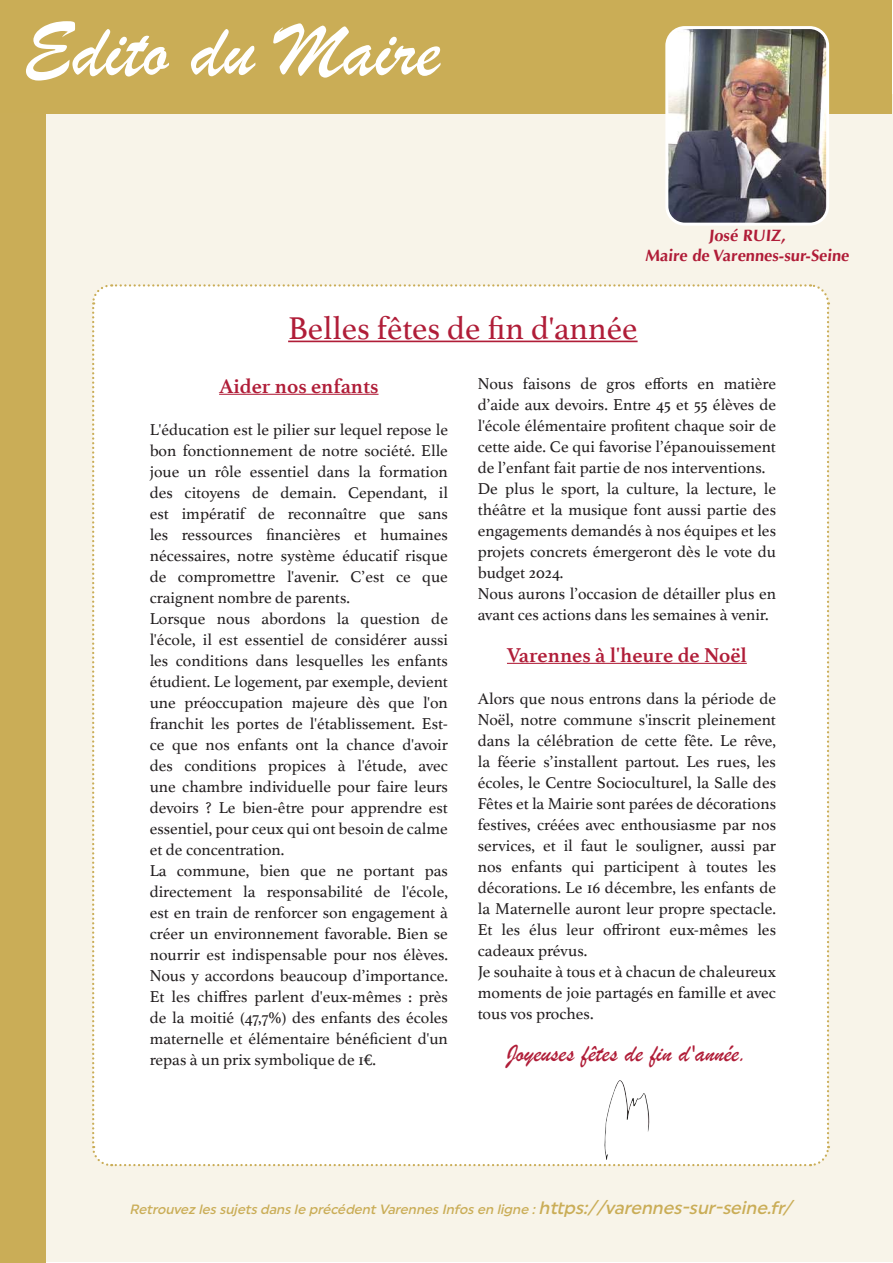
<style>
.page{position:relative;width:893px;height:1263px;background:#fff}
.page>*{position:absolute;margin:0;border:0;box-sizing:border-box;transform-origin:0 0}
.t1{font:79.5px "Brush Script";color:#fff}
.t2{font:33px "Athelas";color:#b01d38}
.t3{font:25.5px "Brush Script";color:#b01d38}
.t4{font:700 21px "Athelas";color:#b01d38}
.t5{font:16.5px/21px "Athelas";color:#231f20}
.t6{font:700 16.5px/20px "Optima";color:#b01d38;text-align:center}
.t7{font:italic 500 13.5px "Uniform";color:#caad57}
.s1{font-size:18px}
</style>
<div class="page">
<div style="left:18px;top:95px;width:875px;height:1167px;background:#f8f4e9"></div>
<div style="left:92px;top:284px;width:738px;height:883px;background:#fff"></div>
<div style="left:1px;top:1px;width:891px;height:113px;background:#caad56"></div>
<hr style="left:219px;top:394px;width:160px;height:1px;background:#b01d38">
<hr style="left:507px;top:663px;width:240px;height:1px;background:#b01d38">
<div style="left:1px;top:113px;width:45px;height:1149px;background:#caad57"></div>
<img style="left:604px;top:1080px;width:46px;height:80px">
<img style="left:669px;top:30px;width:156px;height:192px">
<div style="left:665px;top:26px;width:164px;height:200px;border:3px solid #fff;border-radius:18px"></div>
<hr style="left:288px;top:341px;width:350px;height:1px;background:#b01d38">
<h1 class="t1" style="left:23px;top:-2px;width:418px">Edito du Maire</h1>
<p class="t6" style="left:645px;top:225px;width:207px">José RUIZ,<br>Maire de Varennes-sur-Seine</p>
<h2 class="t2" style="left:288px;top:302px;width:351px">Belles fêtes de fin d'année</h2>
<p class="t4" style="left:219px;top:369px;width:161px">Aider nos enfants</p>
<p class="t5" style="left:150px;top:418px;width:300px">L'éducation est le pilier sur lequel repose le bon fonctionnement de notre société. Elle joue un rôle essentiel dans la formation des citoyens de demain. Cependant, il est impératif de reconnaître que sans les ressources financières et humaines nécessaires, notre système éducatif risque de compromettre l'avenir. C’est ce que craignent nombre de parents.<br>Lorsque nous abordons la question de l'école, il est essentiel de considérer aussi les conditions dans lesquelles les enfants étudient. Le logement, par exemple, devient une préoccupation majeure dès que l'on franchit les portes de l'établissement. Est&shy;ce que nos enfants ont la chance d'avoir des conditions propices à l'étude, avec une chambre individuelle pour faire leurs devoirs ? Le bien-être pour apprendre est essentiel, pour ceux qui ont besoin de calme et de concentration.<br>La commune, bien que ne portant pas directement la responsabilité de l'école, est en train de renforcer son engagement à créer un environnement favorable. Bien se nourrir est indispensable pour nos élèves.<br>Nous y accordons beaucoup d’importance.<br>Et les chiffres parlent d'eux-mêmes : près de la moitié (47,7%) des enfants des écoles maternelle et élémentaire bénéficient d'un repas à un prix symbolique de 1€.</p>
<p class="t5" style="left:478px;top:372px;width:300px">Nous faisons de gros efforts en matière d’aide aux devoirs. Entre 45 et 55 élèves de l'école élémentaire profitent chaque soir de cette aide. Ce qui favorise l’épanouissement de l’enfant fait partie de nos interventions.<br>De plus le sport, la culture, la lecture, le théâtre et la musique font aussi partie des engagements demandés à nos équipes et les projets concrets émergeront dès le vote du budget 2024.<br>Nous aurons l’occasion de détailler plus en avant ces actions dans les semaines à venir.</p>
<p class="t4" style="left:507px;top:638px;width:241px">Varennes à l'heure de Noël</p>
<p class="t5" style="left:478px;top:687px;width:300px">Alors que nous entrons dans la période de Noël, notre commune s'inscrit pleinement dans la célébration de cette fête. Le rêve, la féerie s’installent partout. Les rues, les écoles, le Centre Socioculturel, la Salle des Fêtes et la Mairie sont parées de décorations festives, créées avec enthousiasme par nos services, et il faut le souligner, aussi par nos enfants qui participent à toutes les décorations. Le 16 décembre, les enfants de la Maternelle auront leur propre spectacle.<br>Et les élus leur offriront eux-mêmes les cadeaux prévus.<br>Je souhaite à tous et à chacun de chaleureux moments de joie partagés en famille et avec tous vos proches.</p>
<h3 class="t3" style="left:507px;top:1036px;width:242px">Joyeuses fêtes de fin d'année.</h3>
<p class="t7" style="left:129px;top:1201px;width:668px">Retrouvez lessujetsdansle précédentVarennesInfosen ligne :<span class="s1">https://varennes-sur-seine.fr/</span></p>
</div>
